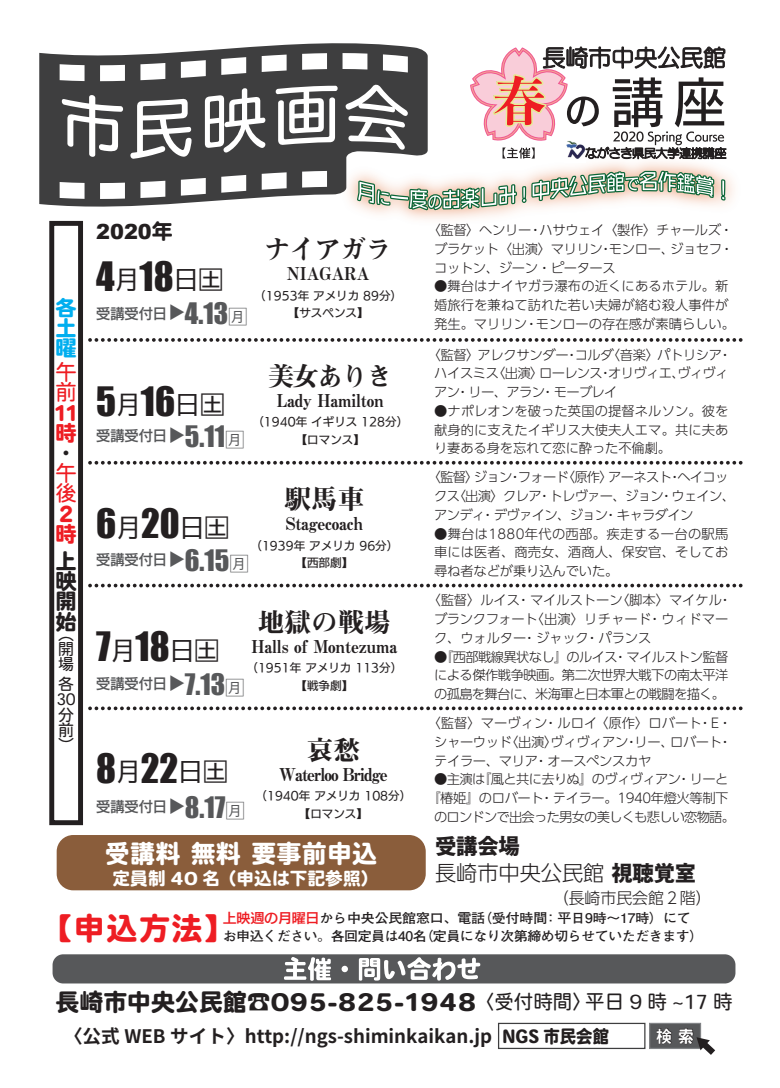
<style>
.page{position:relative;width:780px;height:1088px;background:#fff}
.page>*{position:absolute;margin:0;border:0;box-sizing:border-box;transform-origin:0 0}
.t1{font:37.25px "Impact";color:#231f20}
.t2{font:31px "Heisei Maru Go Std W8";color:#ee1d23}
.t3{font:27.25px "Impact";color:#57585a}
.t4{font:26.62px "Midashi Min Pr 6 N MA31";letter-spacing:-.05em;color:#231f20}
.t5{font:25px "Heisei Maru Go Std W8";letter-spacing:.01em;color:#fff}
.t6{font:23.88px "Heisei Maru Go Std W8";color:#231f20}
.t7{font:300 21.25px "UD Shin Go Pr 6 N";letter-spacing:-.005em;color:#231f20}
.t8{font:21.25px/20.2px "Heisei Maru Go Std W4";color:#ee1d23}
.t9{font:21.25px/20.2px "Heisei Maru Go Std W8";color:#231f20;text-align:justify}
.t10{font:900 21.25px "Ryo Gothic Plus N";color:#231f20}
.t11{font:21.25px/20.2px "Heisei Maru Go Std W8";color:#00aeef;text-align:justify}
.t12{font:21.25px/20.2px "Heisei Maru Go Std W8";color:#ee1d23;scale:.9 1}
.t13{font:21.25px/20.1px "Heisei Maru Go Std W8";color:#ee1d23}
.t14{font:21.25px "Heisei Maru Go Std W4";color:#231f20}
.t15{font:900 20.88px "Arial";color:#231f20}
.t16{font:700 18.62px "Source Han Sans JP";color:#231f20}
.t17{font:17.75px "Midashi Min Pr 6 N MA31";letter-spacing:-.01em;color:#231f20}
.t18{font:17.75px "Midashi Min Pr 6 N MA31";letter-spacing:-.05em;color:#231f20}
.t19{font:17.75px "UD Kakugo Large Pr 6 N DB";color:#57585a}
.t20{font:17.75px "Midashi Go Pr 6 N MB31";color:#fff;scale:.93 1}
.t21{font:17.62px "Heisei Maru Go Std W8";letter-spacing:.01em;color:#fff}
.t22{font:300 16px "UD Shin Go Pr 6 N";letter-spacing:-.005em;color:#231f20}
.t23{font:16px/15.1px "Heisei Maru Go Std W4";color:#231f20;text-align:justify}
.t24{font:14.12px "UD Kakugo Large Pr 6 N DB";color:#57585a}
.t25{font:300 13.25px/18.8px "UD Shin Go Pr 6 N";letter-spacing:-.025em;color:#231f20;text-align:justify}
.t26{font:300 13.25px/18.8px "UD Shin Go Pr 6 N";letter-spacing:-.05em;color:#231f20}
.t27{font:300 13.25px/18.8px "UD Shin Go Pr 6 N";letter-spacing:.005em;color:#231f20}
.t28{font:300 13.25px/18.8px "UD Shin Go Pr 6 N";letter-spacing:-.005em;color:#231f20}
.t29{font:700 13.25px "Futo Go B101 Pr 6 N";letter-spacing:-.035em;color:#231f20;scale:1.05 1}
.t30{font:700 13.25px "Futo Go B101 Pr 6 N";letter-spacing:-.01em;color:#231f20;scale:1.05 1}
.t31{font:11.5px/17.5px "UD Kakugo Large Pr 6 N M";color:#231f20;text-align:center}
.s1{font-family:"Heisei Maru Go Std W8";font-weight:400}
.s2{font-family:"BIZ UDP Gothic";font-size:24.75px}
.s3{font-family:"UD Kakugo Large Pr 6 N M";font-size:24.75px}
.s4{font-family:"Koz Go Pr 6 N";font-size:19.5px}
.s5{font-family:"Ryo Gothic Plus N";font-weight:900}
.s6{font-family:"UD Kakugo Large Pr 6 N DB";font-weight:400;color:#ee1d23}
.s7{font-family:"Heisei Maru Go Std W4";font-size:19.5px}
.s8{font-family:"Heisei Maru Go Std W8";font-weight:400;font-size:17.75px}
</style>
<div class="page">
<svg style="left:39px;top:43px;width:361px;height:164px;fill:#3e3e3f"></svg>
<div style="left:53px;top:954px;width:682px;height:29px;background:#57585a;border-radius:11px"></div>
<svg style="left:284px;top:957px;width:47px;height:24px"></svg>
<div style="left:341px;top:966px;width:7px;height:6px;background:#fff;border-radius:50%"></div>
<svg style="left:359px;top:957px;width:121px;height:24px"></svg>
<div style="left:498px;top:1023px;width:147px;height:26px;border:1px solid #3e3e3f"></div>
<div style="left:649px;top:1023px;width:52px;height:26px;background:#57585a;border:1px solid #808285"></div>
<svg style="left:656px;top:1028px;width:16px;height:16px"></svg>
<svg style="left:678px;top:1028px;width:37px;height:27px"></svg>
<div style="left:49px;top:221px;width:34px;height:604px;background:#fff;border:5px solid #231f20"></div>
<svg style="left:90px;top:338px;width:650px;height:4px"></svg>
<svg style="left:62px;top:95px;width:61px;height:62px"></svg>
<svg style="left:130px;top:99px;width:61px;height:60px"></svg>
<svg style="left:205px;top:88px;width:60px;height:65px"></svg>
<svg style="left:276px;top:86px;width:61px;height:59px"></svg>
<svg style="left:90px;top:461px;width:650px;height:4px"></svg>
<svg style="left:90px;top:584px;width:650px;height:3px"></svg>
<svg style="left:90px;top:706px;width:650px;height:4px"></svg>
<div style="left:57px;top:835px;width:368px;height:55px;background:#8a5d3b;border-radius:17px"></div>
<svg style="left:468px;top:338px;width:102px;height:247px"></svg>
<img style="left:335px;top:149px;width:399px;height:58px">
<svg style="left:345px;top:46px;width:382px;height:174px"></svg>
<h3 class="t11" style="left:55px;top:299px;width:22px">各土曜</h3>
<h3 class="t8" style="left:55px;top:362px;width:22px">午前</h3>
<h3 class="t12" style="left:54px;top:403px;width:28px">11時</h3>
<h3 class="t14" style="left:55px;top:439px;width:14px">・</h3>
<h3 class="t8" style="left:55px;top:463px;width:22px">午後</h3>
<h3 class="t13" style="left:55px;top:504px;width:22px">２時</h3>
<h3 class="t9" style="left:55px;top:551px;width:22px">上映開始</h3>
<p class="t23" style="left:58px;top:626px;width:17px">（開場</p>
<p class="t23" style="left:57px;top:677px;width:21px;text-align:left">各<br>30分前）</p>
<h3 class="t15" style="left:96px;top:216px;width:78px">2020<span class="s1">年</span></h3>
<h1 class="t1" style="left:96px;top:247px;width:129px">4<span class="s2">月</span>18<span class="s2">日</span><span class="s3">土</span></h1>
<p class="t24" style="left:96px;top:305px;width:72px">受講受付日</p>
<h3 class="t19" style="left:167px;top:321px;width:19px;rotate:-90deg">▼</h3>
<h3 class="t3" style="left:185px;top:292px;width:64px">4.13<span class="s4">月</span></h3>
<h3 class="t4" style="left:264px;top:229px;width:129px">ナイアガラ</h3>
<h3 class="t17" style="left:287px;top:260px;width:84px">NIAGARA</h3>
<p class="t31" style="left:254px;top:287px;width:149px">（1953年 アメリカ 89分）【サスペンス】</p>
<h1 class="t1" style="left:96px;top:372px;width:130px">5<span class="s2">月</span>16<span class="s2">日</span><span class="s3">土</span></h1>
<p class="t24" style="left:96px;top:428px;width:72px">受講受付日</p>
<h3 class="t19" style="left:167px;top:444px;width:19px;rotate:-90deg">▼</h3>
<h3 class="t3" style="left:185px;top:415px;width:61px">5.11<span class="s4">月</span></h3>
<h3 class="t4" style="left:268px;top:355px;width:126px">美女ありき</h3>
<h3 class="t17" style="left:277px;top:386px;width:109px">Lady Hamilton</h3>
<p class="t31" style="left:252px;top:413px;width:157px">（1940年 イギリス 128分）【ロマンス】</p>
<h1 class="t1" style="left:96px;top:495px;width:135px">6<span class="s2">月</span>20<span class="s2">日</span><span class="s3">土</span></h1>
<p class="t24" style="left:96px;top:552px;width:72px">受講受付日</p>
<h3 class="t19" style="left:167px;top:568px;width:19px;rotate:-90deg">▼</h3>
<h3 class="t3" style="left:185px;top:539px;width:66px">6.15<span class="s4">月</span></h3>
<h3 class="t4" style="left:284px;top:479px;width:81px">駅馬車</h3>
<h3 class="t17" style="left:285px;top:510px;width:80px">Stagecoach</h3>
<p class="t31" style="left:250px;top:537px;width:149px">（1939年 アメリカ 96分）【西部劇】</p>
<h1 class="t1" style="left:96px;top:618px;width:125px">7<span class="s2">月</span>18<span class="s2">日</span><span class="s3">土</span></h1>
<p class="t24" style="left:96px;top:676px;width:72px">受講受付日</p>
<h3 class="t19" style="left:167px;top:692px;width:19px;rotate:-90deg">▼</h3>
<h3 class="t3" style="left:185px;top:663px;width:61px">7.13<span class="s4">月</span></h3>
<h3 class="t4" style="left:258px;top:601px;width:134px">地獄の戦場</h3>
<h3 class="t17" style="left:251px;top:633px;width:147px">Halls of Montezuma</h3>
<p class="t31" style="left:246px;top:660px;width:157px">（1951年 アメリカ 113分）【戦争劇】</p>
<h1 class="t1" style="left:96px;top:739px;width:133px">8<span class="s2">月</span>22<span class="s2">日</span><span class="s3">土</span></h1>
<p class="t24" style="left:96px;top:799px;width:72px">受講受付日</p>
<h3 class="t19" style="left:167px;top:815px;width:19px;rotate:-90deg">▼</h3>
<h3 class="t3" style="left:185px;top:786px;width:62px">8.17<span class="s4">月</span></h3>
<h3 class="t4" style="left:307px;top:729px;width:55px">哀愁</h3>
<h3 class="t18" style="left:279px;top:760px;width:110px">Waterloo Bridge</h3>
<p class="t31" style="left:255px;top:787px;width:157px">（1940年 アメリカ 108分）【ロマンス】</p>
<p class="t25" style="left:434px;top:220px;width:301px;text-indent:-7px">〈監督〉ヘンリー・ハサウェイ〈製作〉チャールズ・ブラケット〈出演〉マリリン・モンロー、ジョセフ・コットン、ジーン・ピータース</p>
<p class="t27" style="left:434px;top:276px;width:302px">●舞台はナイヤガラ瀑布の近くにあるホテル。新婚旅行を兼ねて訪れた若い夫婦が絡む殺人事件が発生。マリリン・モンローの存在感が素晴らしい。</p>
<p class="t26" style="left:434px;top:345px;width:299px;text-indent:-7px">〈監督〉アレクサンダー・コルダ〈音楽〉パトリシア・ハイスミス〈出演〉ローレンス・オリヴィエ、ヴィヴィアン・リー、アラン・モーブレイ</p>
<p class="t25" style="left:434px;top:401px;width:296px">●ナポレオンを破った英国の提督ネルソン。彼を献身的に支えたイギリス大使夫人エマ。共に夫あり妻ある身を忘れて恋に酔った不倫劇。</p>
<p class="t26" style="left:434px;top:467px;width:302px;text-indent:-7px">〈監督〉ジョン・フォード〈原作〉アーネスト・ヘイコックス〈出演〉クレア・トレヴァー、ジョン・ウェイン、アンディ・デヴァイン、ジョン・キャラダイン</p>
<p class="t25" style="left:434px;top:524px;width:296px">●舞台は1880年代の西部。疾走する一台の駅馬車には医者、商売女、酒商人、保安官、そしてお尋ね者などが乗り込んでいた。</p>
<p class="t28" style="left:434px;top:590px;width:299px;text-indent:-7px">〈監督〉ルイス・マイルストーン〈脚本〉マイケル・ブランクフォート〈出演〉リチャード・ウィドマーク、ウォルター・ジャック・パランス</p>
<p class="t25" style="left:434px;top:647px;width:296px">●『西部戦線異状なし』のルイス・マイルストン監督による傑作戦争映画。第二次世界大戦下の南太平洋の孤島を舞台に、米海軍と日本軍との戦闘を描く。</p>
<p class="t25" style="left:434px;top:713px;width:299px;text-indent:-7px">〈監督〉マーヴィン・ルロイ 〈原作〉ロバート・Ｅ・シャーウッド〈出演〉ヴィヴィアン・リー、ロバート・テイラー、マリア・オースペンスカヤ</p>
<p class="t26" style="left:427px;top:769px;width:309px;text-align:center">●主演は『風と共に去りぬ』のヴィヴィアン・リーと『椿姫』のロバート・テイラー。1940年燈火等制下のロンドンで出会った男女の美しくも悲しい恋物語。</p>
<h3 class="t10" style="left:435px;top:832px;width:86px">受講会場</h3>
<h3 class="t7" style="left:435px;top:856px;width:262px">長崎市中央公民館 <span class="s5">視聴覚室</span></h3>
<p class="t22" style="left:553px;top:885px;width:160px">（長崎市民会館２階）</p>
<h3 class="t5" style="left:105px;top:839px;width:274px">受講料 無料 要事前申込</h3>
<h3 class="t21" style="left:112px;top:868px;width:267px">定員制 40 名 （申込は下記参照）</h3>
<p class="t30" style="left:223px;top:908px;width:447px"><span class="s6">上映週の月曜日</span>から中央公民館窓口、電話（受付時間：平日9時～17時）にて</p>
<h2 class="t2" style="left:41px;top:911px;width:195px">【申込方法】</h2>
<p class="t29" style="left:223px;top:925px;width:459px">お申込ください。各回定員は40名（定員になり次第締め切らせていただきます）</p>
<h3 class="t6" style="left:55px;top:988px;width:678px">長崎市中央公民館☎095-825-1948<span class="s7">〈受付時間〉平日 9 時 ~17 時</span></h3>
<h3 class="t16" style="left:64px;top:1025px;width:546px">〈公式 WEB サイト〉http://ngs-shiminkaikan.jp <span class="s8">NGS 市民会館</span></h3>
<h3 class="t20" style="left:655px;top:1022px;width:43px">検 索</h3>
</div>
